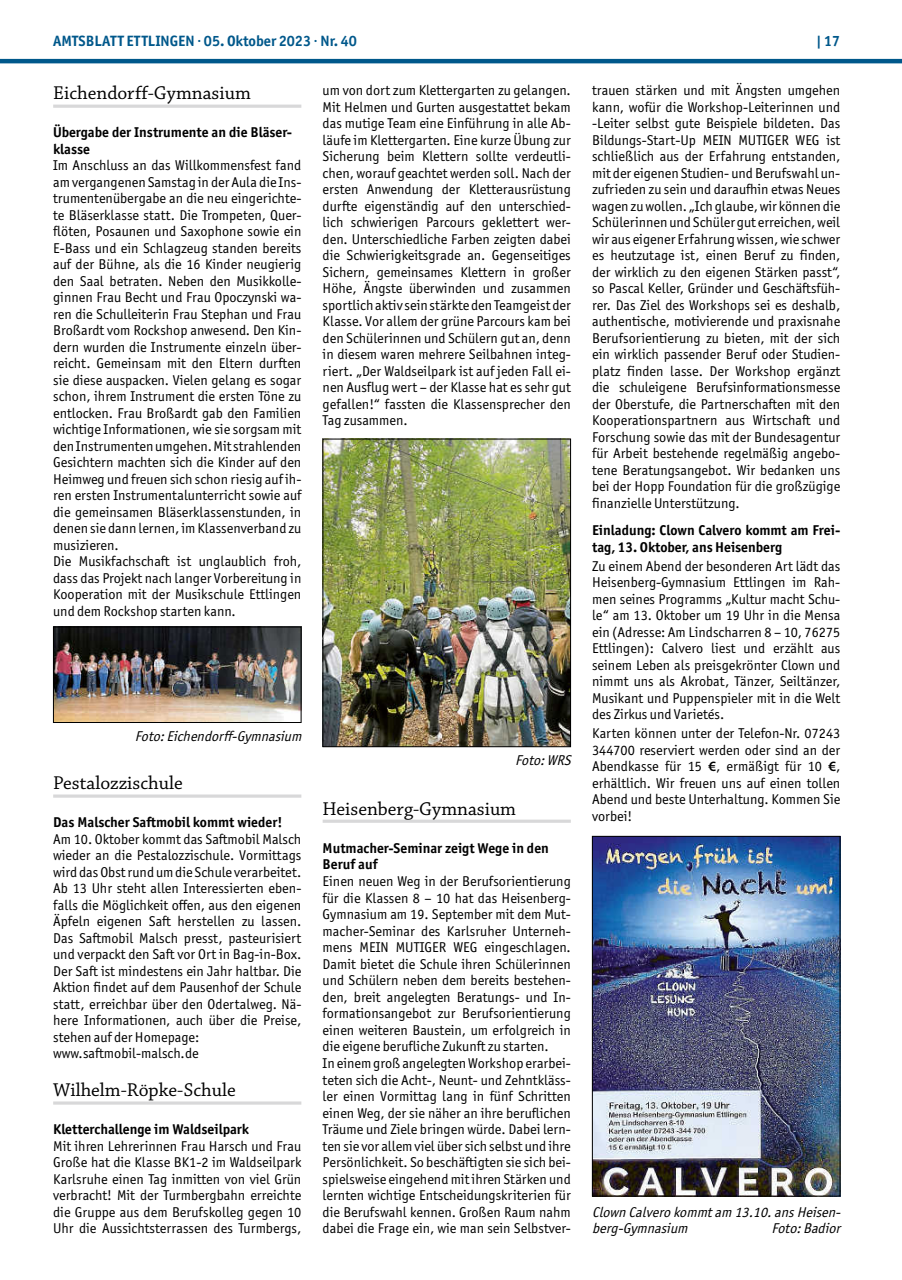
<style>
.page{position:relative;width:902px;height:1280px;background:#fff}
.page>*{position:absolute;margin:0;border:0;box-sizing:border-box;transform-origin:0 0}
.t1{font:19.5px "Chaparral Pro";color:#000}
.t2{font:700 15px "Officina Sans ITC Pro";color:#00588b}
.t3{font:14.25px/16.5px "Officina Sans ITC Pro";color:#000;text-align:justify}
.t4{font:700 14.25px/16.5px "Officina Sans ITC Pro";color:#000}
.t5{font:italic 14.25px/16.5px "Officina Sans ITC Pro";color:#000}
.s1{font-family:"Myriad Pro";font-weight:600}
</style>
<div class="page">
<hr style="left:0;top:59px;width:901px;height:4px;background:#00588b">
<hr style="left:53px;top:105px;width:248px;height:3px;background:#d8d8d9">
<hr style="left:53px;top:794px;width:248px;height:4px;background:#e1e1e1">
<hr style="left:53px;top:1101px;width:248px;height:4px;background:#e2e2e2">
<img style="left:55px;top:629px;width:244px;height:92px">
<div style="left:53px;top:627px;width:248px;height:96px;border:1px solid #000"></div>
<hr style="left:322px;top:820px;width:248px;height:3px;background:#d8d8d9">
<img style="left:324px;top:441px;width:244px;height:304px">
<div style="left:322px;top:439px;width:248px;height:308px;border:1px solid #000"></div>
<img style="left:594px;top:838px;width:244px;height:356px">
<div style="left:592px;top:836px;width:248px;height:360px;border:1px solid #000"></div>
<p class="t2" style="left:53px;top:31px;width:305px">AMTSBLATT ETTLINGEN · 05. Oktober 2023 · Nr. 40</p>
<p class="t2" style="left:816px;top:31px;width:26px">| 17</p>
<h1 class="t1" style="left:53px;top:82px;width:199px">Eichendorff-Gymnasium</h1>
<p class="t4" style="left:53px;top:124px;width:240px">Übergabe der Instrumente an die Bläser&shy;klasse</p>
<p class="t3" style="left:53px;top:157px;width:250px;text-align:left">Im Anschluss an das Willkommensfest fand am vergangenen Samstag in der Aula die Ins&shy;trumentenübergabe an die neu eingerichte&shy;te Bläserklasse statt. Die Trompeten, Quer&shy;flöten, Posaunen und Saxophone sowie ein E-Bass und ein Schlagzeug standen bereits auf der Bühne, als die 16 Kinder neugierig den Saal betraten. Neben den Musikkolle&shy;ginnen Frau Becht und Frau Opoczynski wa&shy;ren die Schulleiterin Frau Stephan und Frau Broßardt vom Rockshop anwesend. Den Kin&shy;dern wurden die Instrumente einzeln über&shy;reicht. Gemeinsam mit den Eltern durften sie diese auspacken. Vielen gelang es sogar schon, ihrem Instrument die ersten Töne zu entlocken. Frau Broßardt gab den Familien wichtige Informationen, wie sie sorgsam mit den Instrumenten umgehen. Mit strahlenden Gesichtern machten sich die Kinder auf den Heimweg und freuen sich schon riesig auf ih&shy;ren ersten Instrumentalunterricht sowie auf die gemeinsamen Bläserklassenstunden, in denen sie dann lernen, im Klassenverband zu musizieren.<br>Die Musikfachschaft ist unglaublich froh, dass das Projekt nach langer Vorbereitung in Kooperation mit der Musikschule Ettlingen und dem Rockshop starten kann.</p>
<p class="t3" style="left:592px;top:82px;width:250px">trauen stärken und mit Ängsten umgehen kann, wofür die Workshop-Leiterinnen und -Leiter selbst gute Beispiele bildeten. Das Bildungs-Start-Up MEIN MUTIGER WEG ist schließlich aus der Erfahrung entstanden, mit der eigenen Studien- und Berufswahl un&shy;zufrieden zu sein und daraufhin etwas Neues wagen zu wollen. „Ich glaube, wir können die Schülerinnen und Schüler gut erreichen, weil wir aus eigener Erfahrung wissen, wie schwer es heutzutage ist, einen Beruf zu finden, der wirklich zu den eigenen Stärken passt“, so Pascal Keller, Gründer und Geschäftsfüh&shy;rer. Das Ziel des Workshops sei es deshalb, authentische, motivierende und praxisnahe Berufsorientierung zu bieten, mit der sich ein wirklich passender Beruf oder Studien&shy;platz finden lasse. Der Workshop ergänzt die schuleigene Berufsinformationsmesse der Oberstufe, die Partnerschaften mit den Kooperationspartnern aus Wirtschaft und Forschung sowie das mit der Bundesagentur für Arbeit bestehende regelmäßig angebo&shy;tene Beratungsangebot. Wir bedanken uns bei der Hopp Foundation für die großzügige finanzielle Unterstützung.</p>
<p class="t4" style="left:592px;top:522px;width:250px">Einladung: Clown Calvero kommt am Frei&shy;tag, 13. Oktober, ans Heisenberg</p>
<p class="t3" style="left:592px;top:558px;width:250px">Zu einem Abend der besonderen Art lädt das Heisenberg-Gymnasium Ettlingen im Rah&shy;men seines Programms „Kultur macht Schu&shy;le“ am 13. Oktober um 19 Uhr in die Mensa ein (Adresse: Am Lindscharren 8 – 10, 76275<br>Ettlingen): Calvero liest und erzählt aus seinem Leben als preisgekrönter Clown und nimmt uns als Akrobat, Tänzer, Seiltänzer, Musikant und Puppenspieler mit in die Welt des Zirkus und Varietés.</p>
<p class="t3" style="left:592px;top:725px;width:250px">Karten können unter der Telefon-Nr. 07243<br>344700 reserviert werden oder sind an der Abendkasse für 15 <span class="s1">€</span>, ermäßigt für 10 <span class="s1">€</span>, erhältlich. Wir freuen uns auf einen tollen Abend und beste Unterhaltung. Kommen Sie vorbei!</p>
<p class="t3" style="left:322px;top:82px;width:250px">um von dort zum Klettergarten zu gelangen.<br>Mit Helmen und Gurten ausgestattet bekam das mutige Team eine Einführung in alle Ab&shy;läufe im Klettergarten. Eine kurze Übung zur Sicherung beim Klettern sollte verdeutli&shy;chen, worauf geachtet werden soll. Nach der ersten Anwendung der Kletterausrüstung durfte eigenständig auf den unterschied&shy;lich schwierigen Parcours geklettert wer&shy;den. Unterschiedliche Farben zeigten dabei die Schwierigkeitsgrade an. Gegenseitiges Sichern, gemeinsames Klettern in großer Höhe, Ängste überwinden und zusammen sportlich aktiv sein stärkte den Teamgeist der Klasse. Vor allem der grüne Parcours kam bei den Schülerinnen und Schülern gut an, denn in diesem waren mehrere Seilbahnen integ&shy;riert. „Der Waldseilpark ist auf jeden Fall ei&shy;nen Ausflug wert – der Klasse hat es sehr gut gefallen!“ fassten die Klassensprecher den Tag zusammen.</p>
<p class="t5" style="left:135px;top:728px;width:172px">Foto:Eichendorff-Gymnasium</p>
<h1 class="t1" style="left:53px;top:772px;width:131px">Pestalozzischule</h1>
<p class="t4" style="left:53px;top:814px;width:231px">Das Malscher Saftmobil kommt wieder!</p>
<p class="t3" style="left:53px;top:831px;width:250px;text-align:left">Am 10. Oktober kommt das Saftmobil Malsch wieder an die Pestalozzischule. Vormittags wird das Obst rund um die Schule verarbeitet.<br>Ab 13 Uhr steht allen Interessierten eben&shy;falls die Möglichkeit offen, aus den eigenen Äpfeln eigenen Saft herstellen zu lassen.<br>Das Saftmobil Malsch presst, pasteurisiert und verpackt den Saft vor Ort in Bag-in-Box.<br>Der Saft ist mindestens ein Jahr haltbar. Die Aktion findet auf dem Pausenhof der Schule statt, erreichbar über den Odertalweg. Nä&shy;here Informationen, auch über die Preise, stehen auf der Homepage: www.saftmobil-malsch.de</p>
<h1 class="t1" style="left:53px;top:1079px;width:184px">Wilhelm-Röpke-Schule</h1>
<p class="t4" style="left:53px;top:1121px;width:197px">Kletterchallenge im Waldseilpark</p>
<p class="t3" style="left:53px;top:1137px;width:250px">Mit ihren Lehrerinnen Frau Harsch und Frau Große hat die Klasse BK1-2 im Waldseilpark Karlsruhe einen Tag inmitten von viel Grün verbracht! Mit der Turmbergbahn erreichte die Gruppe aus dem Berufskolleg gegen 10<br>Uhr die Aussichtsterrassen des Turmbergs,</p>
<p class="t5" style="left:515px;top:752px;width:61px">Foto:WRS</p>
<h1 class="t1" style="left:322px;top:797px;width:195px">Heisenberg-Gymnasium</h1>
<p class="t4" style="left:322px;top:839px;width:228px">Mutmacher-Seminar zeigt Wege in den<br>Beruf auf</p>
<p class="t3" style="left:322px;top:873px;width:250px;text-align:left">Einen neuen Weg in der Berufsorientierung für die Klassen 8 – 10 hat das Heisenberg-Gymnasium am 19. September mit dem Mut&shy;macher-Seminar des Karlsruher Unterneh&shy;mens MEIN MUTIGER WEG eingeschlagen.<br>Damit bietet die Schule ihren Schülerinnen und Schülern neben dem bereits bestehen&shy;den, breit angelegten Beratungs- und In&shy;formationsangebot zur Berufsorientierung einen weiteren Baustein, um erfolgreich in die eigene berufliche Zukunft zu starten.<br>In einem groß angelegten Workshop erarbei&shy;teten sich die Acht-, Neunt- und Zehntkläss&shy;ler einen Vormittag lang in fünf Schritten einen Weg, der sie näher an ihre beruflichen Träume und Ziele bringen würde. Dabei lern&shy;ten sie vor allem viel über sich selbst und ihre Persönlichkeit. So beschäftigten sie sich bei&shy;spielsweise eingehend mit ihren Stärken und lernten wichtige Entscheidungskriterien für die Berufswahl kennen. Großen Raum nahm dabei die Frage ein, wie man sein Selbstver-</p>
<p class="t5" style="left:592px;top:1203px;width:253px">Clown Calverokommtam 13.10.ansHeisen&shy;berg-Gymnasium</p>
<p class="t5" style="left:771px;top:1220px;width:74px">Foto:Badior</p>
</div>
